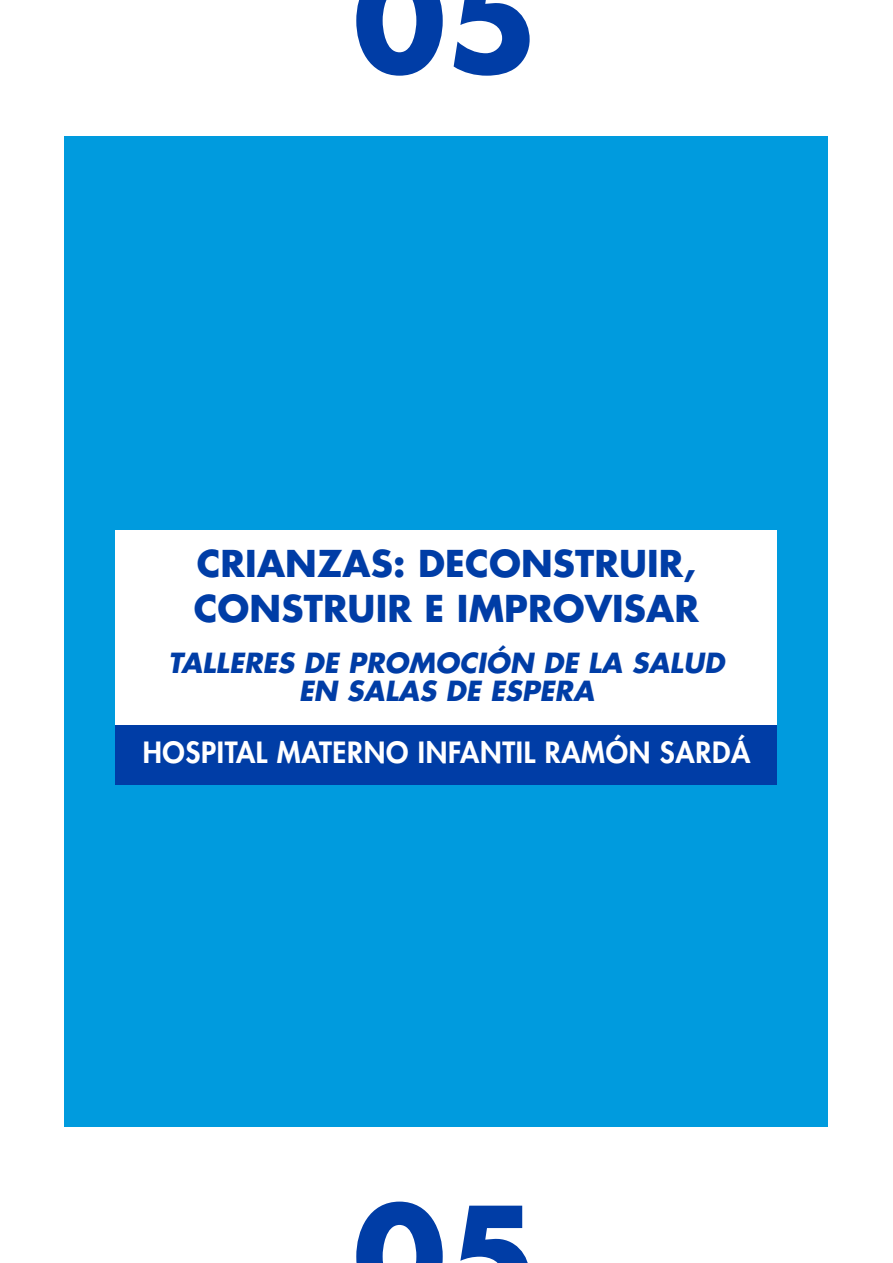
<style>
.page{position:relative;width:893px;height:1263px;background:#fff}
.page>*{position:absolute;margin:0;border:0;box-sizing:border-box;transform-origin:0 0}
.t1{font:700 135px "Futura Std";color:#003da6}
.t2{font:700 36px/45px "Futura Std";letter-spacing:.005em;color:#003da6}
.t3{font:800 28.5px "Futura Std";letter-spacing:.025em;color:#fff}
.t4{font:italic 700 27px/28.5px "Futura Std";letter-spacing:.005em;color:#003da6;text-align:center}
</style>
<div class="page">
<div style="left:65px;top:136px;width:763px;height:991px;background:#009bde"></div>
<div style="left:116px;top:530px;width:661px;height:203px;background:#fff"></div>
<div style="left:116px;top:725px;width:661px;height:60px;background:#003da6"></div>
<h1 class="t1" style="left:353px;top:-69px;width:187px">05</h1>
<h2 class="t2" style="left:194px;top:541px;width:507px">CRIANZAS: DECONSTRUIR,<br>CONSTRUIR E IMPROVISAR</h2>
<p class="t4" style="left:168px;top:648px;width:558px">TALLERES DE PROMOCIÓN DE LA SALUD<br>EN SALAS DE ESPERA</p>
<p class="t3" style="left:143px;top:735px;width:609px">HOSPITAL MATERNO INFANTIL RAMÓN SARDÁ</p>
<h1 class="t1" style="left:353px;top:1167px;width:187px">05</h1>
</div>
